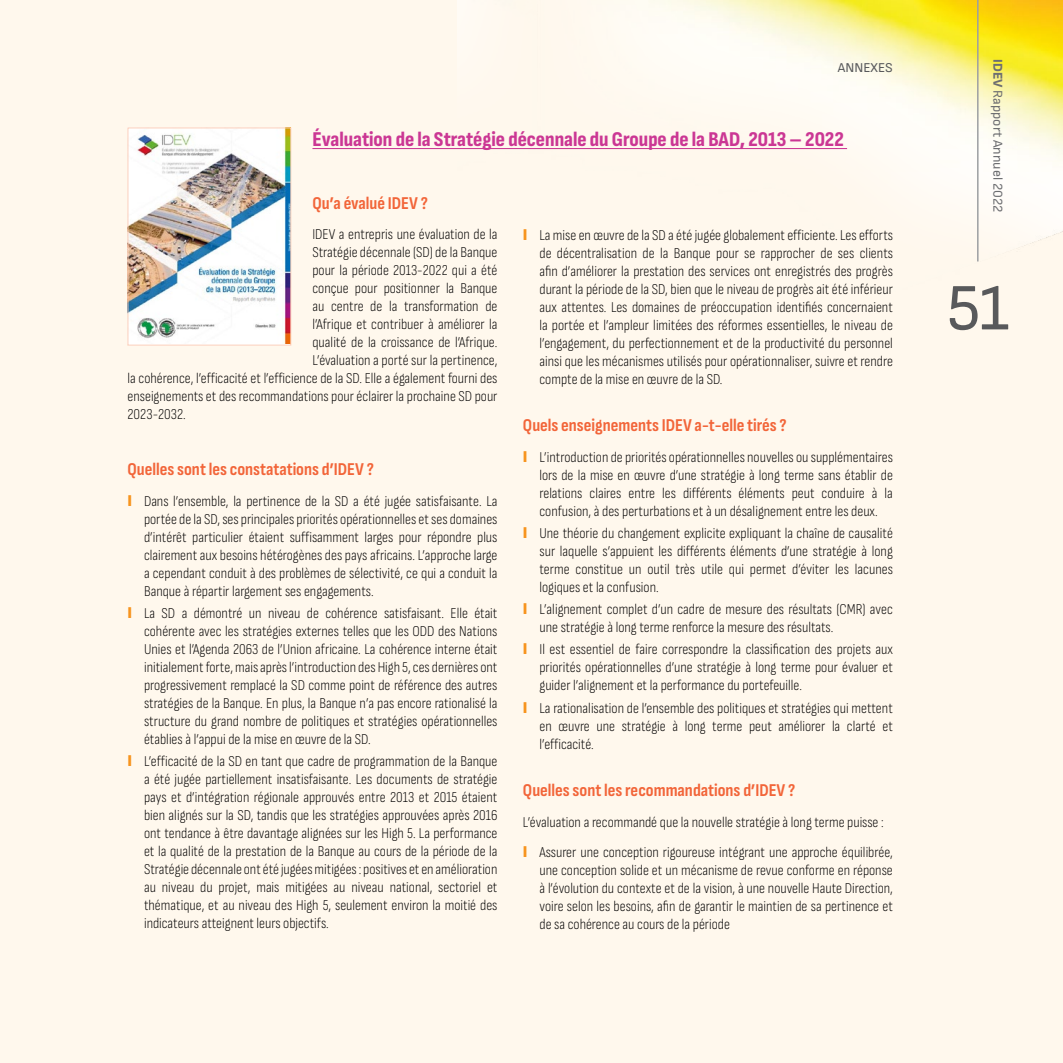
<style>
.page{position:relative;width:1063px;height:1063px;background:#fff8ed}
.page>*{position:absolute;margin:0;border:0;box-sizing:border-box;transform-origin:0 0}
.t1{font:66px "Sofia Sans";color:#58595b}
.t2{font:800 21px "Sofia Sans Condensed";color:#cb3794}
.t3{font:700 18px "Sofia Sans Condensed";color:#f26539}
.t4{font:300 15px/18px "Sofia Sans Condensed";color:#000;text-align:justify}
.t5{font:13.5px "Sofia Sans";color:#6d6e71}
.t6{font:13.5px "Sofia Sans";color:#58595b}
.s1{font-family:"Sofia Sans";font-weight:900;font-size:16.5px;color:#f7941e}
.s2{font-weight:800}
</style>
<div class="page">
<img style="left:457px;top:0;width:606px;height:262px">
<hr style="left:977px;top:0;width:2px;height:261px;background:#9d9fa2">
<hr style="left:312px;top:148px;width:535px;height:1px;background:#cb3794">
<img style="left:130px;top:130px;width:159px;height:214px">
<div style="left:128px;top:128px;width:163px;height:218px;border:1px solid #fccdb6"></div>
<p class="t6" style="left:838px;top:59px;width:56px">ANNEXES</p>
<h2 class="t2" style="left:312px;top:127px;width:533px">Évaluation de la Stratégie décennale du Groupe de la BAD, 2013 – 2022</h2>
<p class="t3" style="left:312px;top:192px;width:117px">Qu’a évalué IDEV ?</p>
<p class="t4" style="left:312px;top:225px;width:187px">IDEV a entrepris une évaluation de la</p>
<p class="t4" style="left:312px;top:243px;width:187px">Stratégie décennale (SD) de la Banque</p>
<p class="t4" style="left:312px;top:261px;width:187px">pour la période 2013-2022 qui a été</p>
<p class="t4" style="left:312px;top:279px;width:187px">conçue pour positionner la Banque</p>
<p class="t4" style="left:312px;top:297px;width:187px">au centre de la transformation de</p>
<p class="t4" style="left:312px;top:315px;width:187px">l’Afrique et contribuer à améliorer la</p>
<p class="t4" style="left:312px;top:333px;width:187px">qualité de la croissance de l’Afrique.</p>
<p class="t4" style="left:312px;top:351px;width:187px">L’évaluation a porté sur la pertinence,</p>
<p class="t4" style="left:128px;top:369px;width:371px">la cohérence, l’efficacité et l’efficience de la SD. Elle a également fourni des</p>
<p class="t4" style="left:128px;top:387px;width:371px">enseignements et des recommandations pour éclairer la prochaine SD pour</p>
<p class="t4" style="left:128px;top:405px;width:60px">2023-2032.</p>
<p class="t3" style="left:128px;top:458px;width:248px">Quelles sont les constatations d’IDEV ?</p>
<p class="t4" style="left:144px;top:492px;width:355px;text-indent:-17px"><span class="s1">І</span> Dans l’ensemble, la pertinence de la SD a été jugée satisfaisante. La portée de la SD, ses principales priorités opérationnelles et ses domaines d’intérêt particulier étaient suffisamment larges pour répondre plus clairement aux besoins hétérogènes des pays africains. L’approche large a cependant conduit à des problèmes de sélectivité, ce qui a conduit la Banque à répartir largement ses engagements.</p>
<p class="t4" style="left:144px;top:604px;width:355px;text-indent:-17px"><span class="s1">І</span> La SD a démontré un niveau de cohérence satisfaisant. Elle était cohérente avec les stratégies externes telles que les ODD des Nations Unies et l’Agenda 2063 de l’Union africaine. La cohérence interne était initialement forte, mais après l’introduction des High 5, ces dernières ont progressivement remplacé la SD comme point de référence des autres stratégies de la Banque. En plus, la Banque n’a pas encore rationalisé la structure du grand nombre de politiques et stratégies opérationnelles établies à l’appui de la mise en œuvre de la SD.</p>
<p class="t4" style="left:144px;top:752px;width:355px;text-indent:-17px"><span class="s1">І</span> L’efficacité de la SD en tant que cadre de programmation de la Banque a été jugée partiellement insatisfaisante. Les documents de stratégie pays et d’intégration régionale approuvés entre 2013 et 2015 étaient bien alignés sur la SD, tandis que les stratégies approuvées après 2016 ont tendance à être davantage alignées sur les High 5. La performance et la qualité de la prestation de la Banque au cours de la période de la Stratégie décennale ont été jugées mitigées : positives et en amélioration au niveau du projet, mais mitigées au niveau national, sectoriel et thématique, et au niveau des High 5, seulement environ la moitié des indicateurs atteignent leurs objectifs.</p>
<p class="t4" style="left:539px;top:226px;width:355px;text-indent:-17px"><span class="s1">І</span> La mise en œuvre de la SD a été jugée globalement efficiente. Les efforts de décentralisation de la Banque pour se rapprocher de ses clients afin d’améliorer la prestation des services ont enregistrés des progrès durant la période de la SD, bien que le niveau de progrès ait été inférieur aux attentes. Les domaines de préoccupation identifiés concernaient la portée et l’ampleur limitées des réformes essentielles, le niveau de l’engagement, du perfectionnement et de la productivité du personnel ainsi que les mécanismes utilisés pour opérationnaliser, suivre et rendre compte de la mise en œuvre de la SD.</p>
<p class="t3" style="left:523px;top:414px;width:265px">Quels enseignements IDEV a-t-elle tirés ?</p>
<p class="t4" style="left:539px;top:448px;width:355px;text-indent:-17px"><span class="s1">І</span> L’introduction de priorités opérationnelles nouvelles ou supplémentaires lors de la mise en œuvre d’une stratégie à long terme sans établir de relations claires entre les différents éléments peut conduire à la confusion, à des perturbations et à un désalignement entre les deux.</p>
<p class="t4" style="left:539px;top:524px;width:355px;text-indent:-17px"><span class="s1">І</span> Une théorie du changement explicite expliquant la chaîne de causalité sur laquelle s’appuient les différents éléments d’une stratégie à long terme constitue un outil très utile qui permet d’éviter les lacunes logiques et la confusion.</p>
<p class="t4" style="left:539px;top:600px;width:355px;text-indent:-17px"><span class="s1">І</span> L’alignement complet d’un cadre de mesure des résultats (CMR) avec une stratégie à long terme renforce la mesure des résultats.</p>
<p class="t4" style="left:539px;top:641px;width:355px;text-indent:-17px"><span class="s1">І</span> Il est essentiel de faire correspondre la classification des projets aux priorités opérationnelles d’une stratégie à long terme pour évaluer et guider l’alignement et la performance du portefeuille.</p>
<p class="t4" style="left:539px;top:699px;width:355px;text-indent:-17px"><span class="s1">І</span> La rationalisation de l’ensemble des politiques et stratégies qui mettent en œuvre une stratégie à long terme peut améliorer la clarté et l’efficacité.</p>
<p class="t3" style="left:523px;top:779px;width:274px">Quelles sont les recommandations d’IDEV ?</p>
<p class="t4" style="left:523px;top:806px;width:371px;line-height:30.8px">L’évaluation a recommandé que la nouvelle stratégie à long terme puisse :<br><span class="s1">І</span> Assurer une conception rigoureuse intégrant une approche équilibrée,</p>
<p class="t4" style="left:539px;top:861px;width:355px">une conception solide et un mécanisme de revue conforme en réponse à l’évolution du contexte et de la vision, à une nouvelle Haute Direction, voire selon les besoins, afin de garantir le maintien de sa pertinence et de sa cohérence au cours de la période</p>
<p class="t5" style="left:1006px;top:59px;width:155px;rotate:90deg"><span class="s2">IDEV</span> Rapport Annuel 2022</p>
<h1 class="t1" style="left:946px;top:270px;width:64px">51</h1>
</div>
